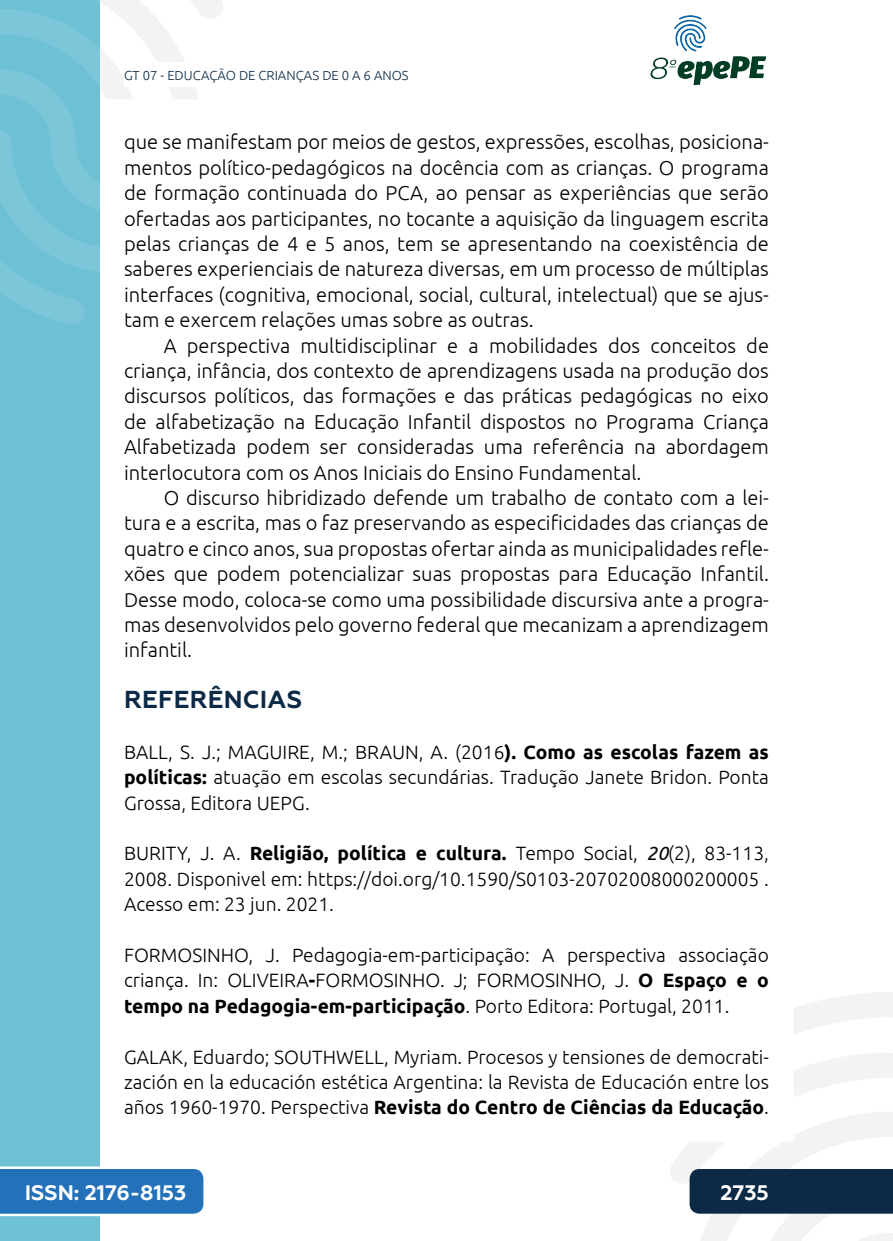
<style>
.page{position:relative;width:893px;height:1241px;background:#fff}
.page>*{position:absolute;margin:0;border:0;box-sizing:border-box;transform-origin:0 0}
._3_SUBTÍTULO{font:700 24.5px "Geometria";letter-spacing:.01em;color:#0c2a46}
.t1{font:700 21px "Geometria";color:#fff}
._5_CORPO{font:300 20.12px/25.4px "Ubuntu";color:#000;text-align:justify}
._11_REFERENCIAS{font:300 19.25px/25.4px "Ubuntu";color:#000;text-align:justify}
.t2{font:300 13.12px "Ubuntu";color:#0c2a46}
.s1{font-weight:700}
.s2{font-weight:400;font-style:italic}
</style>
<div class="page">
<svg style="left:670px;top:992px;width:223px;height:248px"></svg>
<svg style="left:99px;top:0;width:124px;height:324px"></svg>
<img style="left:650px;top:15px;width:117px;height:71px">
<div style="left:0;top:0;width:99px;height:1240px;background:#6ec0d5"></div>
<svg style="left:0;top:0;width:99px;height:325px"></svg>
<svg style="left:0;top:1166px;width:203px;height:49px;background:#367dbf"></svg>
<div style="left:690px;top:1168px;width:203px;height:45px;background:#0c2a46"></div>
<div style="left:124px;top:62px;width:516px;height:25px;background:#fff"></div>
<p class="t2" style="left:124px;top:67px;width:286px">GT 07 - EDUCAÇÃO DE CRIANÇAS DE 0 A 6 ANOS</p>
<p class="_5_CORPO" style="left:124px;top:129px;width:646px">que se manifestam por meios de gestos, expressões, escolhas, posiciona&shy;mentos político-pedagógicos na docência com as crianças. O programa de formação continuada do PCA, ao pensar as experiências que serão ofertadas aos participantes, no tocante a aquisição da linguagem escrita pelas crianças de 4 e 5 anos, tem se apresentando na coexistência de saberes experienciais de natureza diversas, em um processo de múltiplas interfaces (cognitiva, emocional, social, cultural, intelectual) que se ajus&shy;tam e exercem relações umas sobre as outras.</p>
<p class="_5_CORPO" style="left:124px;top:332px;width:646px;text-indent:40px">A perspectiva multidisciplinar e a mobilidades dos conceitos de criança, infância, dos contexto de aprendizagens usada na produção dos discursos políticos, das formações e das práticas pedagógicas no eixo de alfabetização na Educação Infantil dispostos no Programa Criança Alfabetizada podem ser consideradas uma referência na abordagem interlocutora com os Anos Iniciais do Ensino Fundamental.</p>
<p class="_5_CORPO" style="left:124px;top:484px;width:646px;text-indent:40px">O discurso hibridizado defende um trabalho de contato com a lei&shy;tura e a escrita, mas o faz preservando as especificidades das crianças de quatro e cinco anos, sua propostas ofertar ainda as municipalidades refle&shy;xões que podem potencializar suas propostas para Educação Infantil.<br>Desse modo, coloca-se como uma possibilidade discursiva ante a progra&shy;mas desenvolvidos pelo governo federal que mecanizam a aprendizagem infantil.</p>
<p class="_3_SUBTÍTULO" style="left:124px;top:685px;width:179px">REFERÊNCIAS</p>
<p class="_11_REFERENCIAS" style="left:124px;top:738px;width:646px">BALL, S. J.; MAGUIRE, M.; BRAUN, A. (2016<span class="s1">). Como as escolas fazem as políticas:</span> atuação em escolas secundárias. Tradução Janete Bridon. Ponta Grossa, Editora UEPG.</p>
<p class="_11_REFERENCIAS" style="left:124px;top:840px;width:646px">BURITY, J. A. <span class="s1">Religião, política e cultura.</span> Tempo Social, <span class="s2">20</span>(2), 83-113, 2008. Disponivel em: https://doi.org/10.1590/S0103-20702008000200005 .<br>Acesso em: 23 jun. 2021.</p>
<p class="_11_REFERENCIAS" style="left:124px;top:941px;width:646px">FORMOSINHO, J. Pedagogia-em-participação: A perspectiva associação criança. In: OLIVEIRA<span class="s1">-</span>FORMOSINHO. J; FORMOSINHO, J. <span class="s1">O Espaço e o tempo na Pedagogia-em-participação</span>. Porto Editora: Portugal, 2011.</p>
<p class="_11_REFERENCIAS" style="left:124px;top:1043px;width:646px">GALAK, Eduardo; SOUTHWELL, Myriam. Procesos y tensiones de democrati&shy;zación en la educación estética Argentina: la Revista de Educación entre los años 1960-1970. Perspectiva <span class="s1">Revista do Centro de Ciências da Educação</span>.</p>
<p class="t1" style="left:25px;top:1179px;width:163px">ISSN: 2176-8153</p>
<p class="t1" style="left:720px;top:1179px;width:50px">2735</p>
</div>
